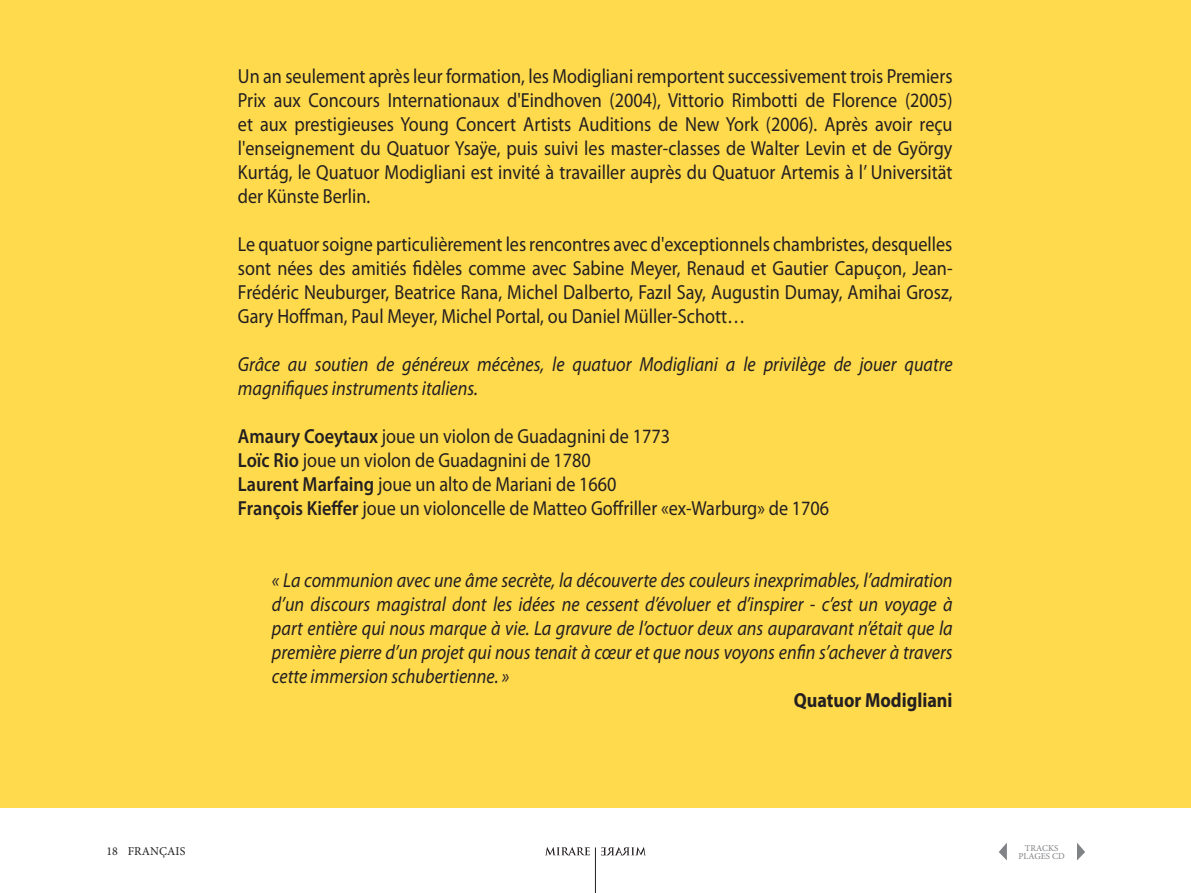
<style>
.page{position:relative;width:1191px;height:893px;background:#fff}
.page>*{position:absolute;margin:0;border:0;box-sizing:border-box;transform-origin:0 0}
.t1{font:20.4px/24px "Myriad Pro";color:#231f20;text-align:justify;scale:.89 1}
.t2{font:italic 20.4px/24px "Myriad Pro";color:#231f20;scale:.89 1}
.t3{font:700 20.4px "Myriad Pro";color:#231f20;scale:.89 1}
.t4{font:12px "Minion Pro";letter-spacing:.01em;color:#231f20}
.t5{font:9px/7.5px "Minion Pro";color:#808285;text-align:center}
.s1{font-weight:600}
</style>
<div class="page">
<svg style="left:999px;top:843px;width:8px;height:17px"></svg>
<svg style="left:1077px;top:843px;width:8px;height:17px"></svg>
<svg style="left:545px;top:847px;width:45px;height:8px"></svg>
<svg style="left:601px;top:847px;width:45px;height:8px"></svg>
<hr style="left:595px;top:847px;width:1px;height:46px;background:#231f20">
<div style="left:0;top:0;width:1191px;height:808px;background:#ffda4d"></div>
<p class="t1" style="left:238px;top:65px;width:804px">Un an seulement après leur formation, les Modigliani remportent successivement trois Premiers Prix aux Concours Internationaux d'Eindhoven (2004), Vittorio Rimbotti de Florence (2005) et aux prestigieuses Young Concert Artists Auditions de New York (2006). Après avoir reçu l'enseignement du Quatuor Ysaÿe, puis suivi les master-classes de Walter Levin et de György Kurtág, le Quatuor Modigliani est invité à travailler auprès du Quatuor Artemis à l’ Universität der Künste Berlin.</p>
<p class="t1" style="left:238px;top:233px;width:804px">Le quatuor soigne particulièrement les rencontres avec d'exceptionnels chambristes, desquelles sont nées des amitiés fidèles comme avec Sabine Meyer, Renaud et Gautier Capuçon, Jean-Frédéric Neuburger, Beatrice Rana, Michel Dalberto, Fazıl Say, Augustin Dumay, Amihai Grosz, Gary Hoffman, Paul Meyer, Michel Portal, ou Daniel Müller-Schott…</p>
<p class="t2" style="left:238px;top:352px;width:804px">Grâce au soutien de généreux mécènes, le quatuor Modigliani a le privilège de jouer quatre magnifiques instruments italiens.</p>
<p class="t1" style="left:238px;top:425px;width:666px;text-align:left"><span class="s1">Amaury Coeytaux</span> joue un violon de Guadagnini de 1773<br><span class="s1">Loïc Rio</span> joue un violon de Guadagnini de 1780<br><span class="s1">Laurent Marfaing</span> joue un alto de Mariani de 1660<br><span class="s1">François Kieffer</span> joue un violoncelle de Matteo Goffriller «ex-Warburg» de 1706</p>
<p class="t2" style="left:272px;top:568px;width:766px;text-align:justify">« La communion avec une âme secrète, la découverte des couleurs inexprimables, l’admiration d’un discours magistral dont les idées ne cessent d’évoluer et d’inspirer - c’est un voyage à part entière qui nous marque à vie. La gravure de l’octuor deux ans auparavant n’était que la première pierre d’un projet qui nous tenait à cœur et que nous voyons enfin s’achever à travers cette immersion schubertienne. »</p>
<p class="t3" style="left:793px;top:689px;width:180px">Quatuor Modigliani</p>
<p class="t4" style="left:106px;top:843px;width:13px">18</p>
<p class="t5" style="left:1018px;top:844px;width:48px">TRACKS<br>PLAGES CD</p>
<p class="t4" style="left:128px;top:843px;width:59px">FRANÇAIS</p>
</div>
